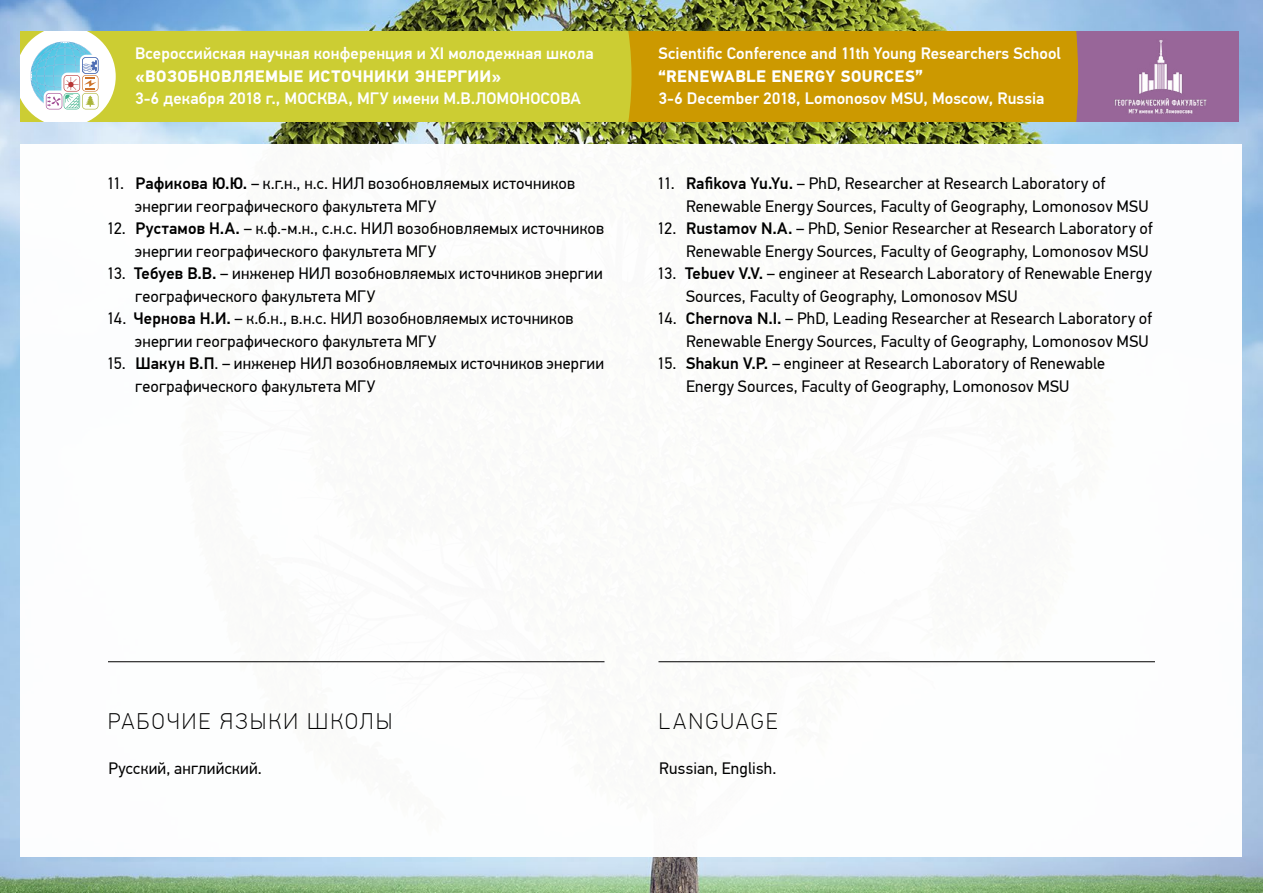
<style>
.page{position:relative;width:1263px;height:893px;background:#fff}
.page>*{position:absolute;margin:0;border:0;box-sizing:border-box;transform-origin:0 0}
.t1{font:100 22.5px "PF Din Text Pro";letter-spacing:.085em;color:#000}
.t2{font:16.5px/22.5px "PF Din Text Pro";letter-spacing:.01em;color:#000}
.t3{font:500 16.5px "PF Din Text Pro";letter-spacing:.005em;color:#fff}
.t4{font:700 16.5px "PF Din Text Pro";letter-spacing:.025em;color:#fff}
.s1{font-weight:500}
</style>
<div class="page">
<img style="left:0;top:0;width:1263px;height:893px">
<div style="left:21px;top:32px;width:1218px;height:90px;background:#986699"></div>
<div style="left:631px;top:32px;width:447px;height:90px;background:#c90"></div>
<div style="left:116px;top:32px;width:515px;height:90px;background:#cccd33"></div>
<svg style="left:21px;top:32px;width:95px;height:90px"></svg>
<div style="left:21px;top:144px;width:1221px;height:713px;background:#fff"></div>
<img style="left:1114px;top:40px;width:93px;height:74px">
<hr style="left:108px;top:661px;width:496px;height:1px;background:#000">
<hr style="left:658px;top:661px;width:497px;height:1px;background:#000">
<p class="t3" style="left:135px;top:44px;width:460px">Всероссийская научная конференция и XI молодежная школа</p>
<p class="t4" style="left:135px;top:66px;width:368px">«ВОЗОБНОВЛЯЕМЫЕ ИСТОЧНИКИ ЭНЕРГИИ»</p>
<p class="t3" style="left:135px;top:89px;width:447px">3-6 декабря 2018 г., МОСКВА, МГУ имени М.В.ЛОМОНОСОВА</p>
<p class="t2" style="left:135px;top:172px;width:442px;text-indent:-28px">11. <span class="s1">Рафикова Ю.Ю.</span> – к.г.н., н.с. НИЛ возобновляемых источников энергии географического факультета МГУ</p>
<p class="t2" style="left:135px;top:217px;width:471px;text-indent:-28px">12. <span class="s1">Рустамов Н.А.</span> – к.ф.-м.н., с.н.с. НИЛ возобновляемых источников энергии географического факультета МГУ</p>
<p class="t2" style="left:135px;top:262px;width:469px;text-indent:-29px">13. <span class="s1">Тебуев В.В.</span> – инженер НИЛ возобновляемых источников энергии географического факультета МГУ</p>
<p class="t2" style="left:135px;top:307px;width:440px;text-indent:-28px">14. <span class="s1">Чернова Н.И.</span> – к.б.н., в.н.с. НИЛ возобновляемых источников энергии географического факультета МГУ</p>
<p class="t2" style="left:135px;top:352px;width:470px;text-indent:-29px">15. <span class="s1">Шакун В.П</span>. – инженер НИЛ возобновляемых источников энергии географического факультета МГУ</p>
<p class="t3" style="left:658px;top:44px;width:404px">Scientific Conference and 11th Young Researchers School</p>
<p class="t4" style="left:658px;top:66px;width:266px">“RENEWABLE ENERGY SOURCES”</p>
<p class="t3" style="left:658px;top:89px;width:387px">3-6 December 2018, Lomonosov MSU, Moscow, Russia</p>
<p class="t2" style="left:686px;top:172px;width:464px;text-indent:-29px">11. <span class="s1">Rafikova Yu.Yu.</span> – PhD, Researcher at Research Laboratory of<br>Renewable Energy Sources, Faculty of Geography, Lomonosov MSU</p>
<p class="t2" style="left:657px;top:217px;width:497px;text-align:right">12. <span class="s1">Rustamov N.A.</span> – PhD, Senior Researcher at Research Laboratory of<br>Renewable Energy Sources, Faculty of Geography, Lomonosov MSU</p>
<p class="t2" style="left:686px;top:262px;width:467px;text-indent:-29px">13. <span class="s1">Tebuev V.V.</span> – engineer at Research Laboratory of Renewable Energy<br>Sources, Faculty of Geography, Lomonosov MSU</p>
<p class="t2" style="left:657px;top:307px;width:496px;text-align:right">14. <span class="s1">Chernova N.I.</span> – PhD, Leading Researcher at Research Laboratory of<br>Renewable Energy Sources, Faculty of Geography, Lomonosov MSU</p>
<p class="t2" style="left:657px;top:352px;width:449px;text-align:center">15. <span class="s1">Shakun V.P.</span> – engineer at Research Laboratory of Renewable<br>Energy Sources, Faculty of Geography, Lomonosov MSU</p>
<h1 class="t1" style="left:108px;top:708px;width:286px">РАБОЧИЕ ЯЗЫКИ ШКОЛЫ</h1>
<p class="t2" style="left:108px;top:757px;width:155px">Русский, английский.</p>
<h1 class="t1" style="left:658px;top:708px;width:121px">LANGUAGE</h1>
<p class="t2" style="left:659px;top:757px;width:119px">Russian, English.</p>
</div>
